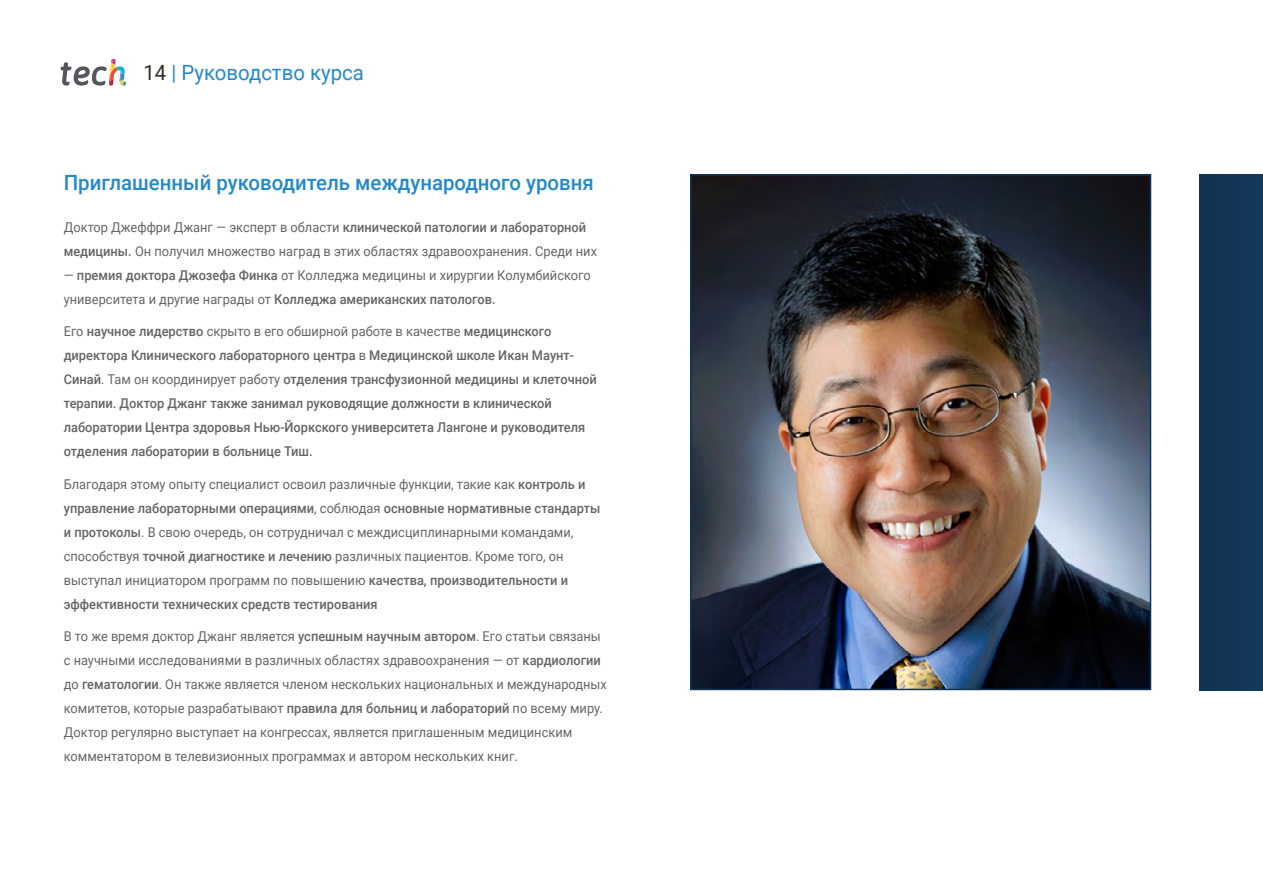
<style>
.page{position:relative;width:1263px;height:893px;background:#fff}
.page>*{position:absolute;margin:0;border:0;box-sizing:border-box;transform-origin:0 0}
.t1{font:500 21px "Roboto";color:#2488c9}
.t2{font:21px "Roboto";color:#2488c9}
.t3{font:13.5px/24px "Roboto";color:#656565;scale:.95 1}
.t4{font:500 13.5px/24px "Roboto";color:#656565;scale:.95 1}
.s1{color:#312e20}
.s2{font-weight:500}
.s3{font-weight:400}
</style>
<div class="page">
<div style="left:1199px;top:174px;width:64px;height:516px;background:#133556"></div>
<img style="left:693px;top:177px;width:455px;height:510px">
<div style="left:690px;top:174px;width:461px;height:516px;border:2px solid #123352"></div>
<svg style="left:61px;top:59px;width:65px;height:27px"></svg>
<h1 class="t2" style="left:144px;top:57px;width:222px"><span class="s1">14</span> | Руководство курса</h1>
<h1 class="t1" style="left:64px;top:168px;width:531px">Приглашенный руководитель международного уровня</h1>
<p class="t3" style="left:64px;top:214px;width:563px">Доктор Джеффри Джанг — эксперт в области <span class="s2">клинической патологии и лабораторной медицины.</span> Он получил множество наград в этих областях здравоохранения. Среди них</p>
<p class="t3" style="left:64px;top:262px;width:556px">— <span class="s2">премия доктора Джозефа Финка</span> от Колледжа медицины и хирургии Колумбийского университета и другие награды от <span class="s2">Колледжа американских патологов.</span></p>
<p class="t4" style="left:64px;top:319px;width:562px"><span class="s3">Его</span> научное лидерство <span class="s3">скрыто в его обширной работе в качестве</span> медицинского директора Клинического лабораторного центра <span class="s3">в</span> Медицинской школе Икан Маунт-Синай<span class="s3">. Там он координирует работу</span> отделения трансфузионной медицины и клеточной терапии. Доктор Джанг также занимал руководящие должности в клинической лаборатории Центра здоровья Нью-Йоркского университета Лангоне и руководителя отделения лаборатории в больнице Тиш.</p>
<p class="t3" style="left:64px;top:471px;width:566px">Благодаря этому опыту специалист освоил различные функции, такие как <span class="s2">контроль и управление лабораторными операциями</span>, соблюдая <span class="s2">основные нормативные стандарты и протоколы</span>. В свою очередь, он сотрудничал с междисциплинарными командами, способствуя <span class="s2">точной диагностике и лечению</span> различных пациентов. Кроме того, он выступал инициатором программ по повышению <span class="s2">качества, производительности и эффективности технических средств тестирования</span></p>
<p class="t3" style="left:64px;top:624px;width:573px">В то же время доктор Джанг является <span class="s2">успешным научным автором</span>. Его статьи связаны с научными исследованиями в различных областях здравоохранения — от <span class="s2">кардиологии </span>до <span class="s2">гематологии</span>. Он также является членом нескольких национальных и международных комитетов, которые разрабатывают <span class="s2">правила для больниц и лабораторий</span> по всему миру.<br>Доктор регулярно выступает на конгрессах, является приглашенным медицинским комментатором в телевизионных программах и автором нескольких книг.</p>
</div>
